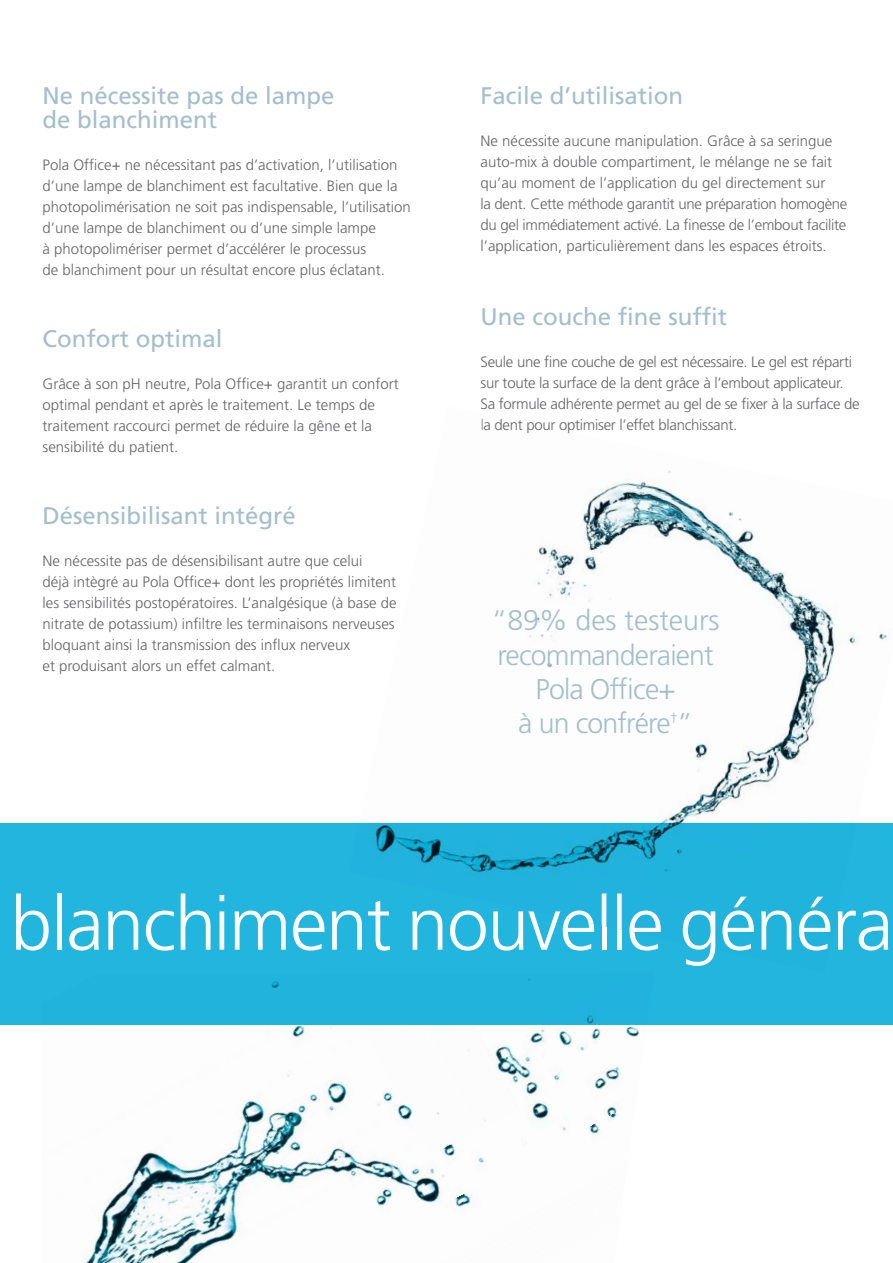
<style>
.page{position:relative;width:893px;height:1263px;background:#fff}
.page>*{position:absolute;margin:0;border:0;box-sizing:border-box;transform-origin:0 0}
.t1{font:300 75px "Frutiger";letter-spacing:-.02em;color:#fff}
.t2{font:300 28.5px/34.2px "Frutiger";letter-spacing:-.03em;color:#a3becc;text-align:center}
.t3{font:24px/24px "Frutiger";color:#a3becc}
.t4{font:300 15px/21px "Frutiger";color:#646567}
.t5{font:300 15px/21px "Frutiger";letter-spacing:-.02em;color:#646567}
</style>
<div class="page">
<div style="left:0;top:823px;width:892px;height:202px;background:#22b6de"></div>
<img style="left:359px;top:822px;width:99px;height:1px">
<img style="left:558px;top:822px;width:98px;height:1px">
<img style="left:656px;top:747px;width:101px;height:76px">
<img style="left:757px;top:747px;width:99px;height:76px">
<img style="left:656px;top:747px;width:33px;height:32px">
<img style="left:773px;top:663px;width:83px;height:104px">
<img style="left:529px;top:551px;width:65px;height:103px">
<img style="left:733px;top:559px;width:62px;height:74px">
<img style="left:795px;top:594px;width:94px;height:69px">
<img style="left:539px;top:482px;width:77px;height:69px">
<img style="left:616px;top:470px;width:117px;height:92px">
<img style="left:722px;top:470px;width:38px;height:89px">
<img style="left:369px;top:823px;width:75px;height:41px">
<img style="left:444px;top:851px;width:99px;height:22px">
<img style="left:543px;top:837px;width:69px;height:36px">
<img style="left:643px;top:853px;width:38px;height:19px">
<img style="left:608px;top:823px;width:75px;height:30px">
<img style="left:601px;top:893px;width:83px;height:45px">
<img style="left:684px;top:896px;width:93px;height:55px">
<img style="left:777px;top:896px;width:54px;height:55px">
<img style="left:643px;top:893px;width:52px;height:10px">
<img style="left:554px;top:910px;width:40px;height:14px">
<img style="left:85px;top:1025px;width:247px;height:238px">
<img style="left:85px;top:1025px;width:118px;height:122px">
<img style="left:228px;top:1040px;width:395px;height:223px">
<img style="left:333px;top:1101px;width:290px;height:162px">
<img style="left:187px;top:1025px;width:67px;height:27px">
<img style="left:439px;top:1162px;width:184px;height:101px">
<img style="left:544px;top:1222px;width:79px;height:41px">
<img style="left:359px;top:1040px;width:160px;height:116px">
<img style="left:472px;top:1025px;width:136px;height:83px">
<img style="left:588px;top:1025px;width:52px;height:36px">
<img style="left:271px;top:981px;width:9px;height:7px">
<img style="left:586px;top:1015px;width:8px;height:9px">
<h3 class="t3" style="left:43px;top:83px;width:294px">Ne nécessite pas de lampe de blanchiment</h3>
<p class="t4" style="left:43px;top:154px;width:370px">Pola Office+ ne nécessitant pas d’activation, l’utilisation d’une lampe de blanchiment est facultative. Bien que la photopolimérisation ne soit pas indispensable, l’utilisation d’une lampe de blanchiment ou d’une simple lampe<br>à photopolimériser permet d’accélérer le processus<br>de blanchiment pour un résultat encore plus éclatant.</p>
<h3 class="t3" style="left:43px;top:326px;width:182px">Confort optimal</h3>
<p class="t4" style="left:43px;top:373px;width:358px">Grâce à son pH neutre, Pola Office+ garantit un confort optimal pendant et après le traitement. Le temps de traitement raccourci permet de réduire la gêne et la sensibilité du patient.</p>
<h3 class="t3" style="left:43px;top:503px;width:255px">Désensibilisant intégré</h3>
<p class="t4" style="left:43px;top:550px;width:356px">Ne nécessite pas de désensibilisant autre que celui<br>déjà intègré au Pola Office+ dont les propriétés limitent les sensibilités postopératoires. L’analgésique (à base de nitrate de potassium) infiltre les terminaisons nerveuses bloquant ainsi la transmission des influx nerveux<br>et produisant alors un effet calmant.</p>
<h3 class="t3" style="left:480px;top:83px;width:204px">Facile d’utilisation</h3>
<p class="t4" style="left:480px;top:130px;width:368px">Ne nécessite aucune manipulation. Grâce à sa seringue auto-mix à double compartiment, le mélange ne se fait qu’au moment de l’application du gel directement sur<br>la dent. Cette méthode garantit une préparation homogène du gel immédiatement activé. La finesse de l’embout facilite l’application, particulièrement dans les espaces étroits.</p>
<h3 class="t3" style="left:480px;top:305px;width:248px">Une couche fine suffit</h3>
<p class="t5" style="left:480px;top:351px;width:381px">Seule une fine couche de gel est nécessaire. Le gel est réparti sur toute la surface de la dent grâce à l’embout applicateur.<br>Sa formule adhérente permet au gel de se fixer à la surface de la dent pour optimiser l’effet blanchissant.</p>
<h2 class="t2" style="left:492px;top:603px;width:230px">“89% des testeurs recommanderaient<br>Pola Office+<br>à un confrére<sup>†</sup>”</h2>
<h1 class="t1" style="left:11px;top:881px;width:884px">blanchiment nouvelle généra</h1>
</div>
